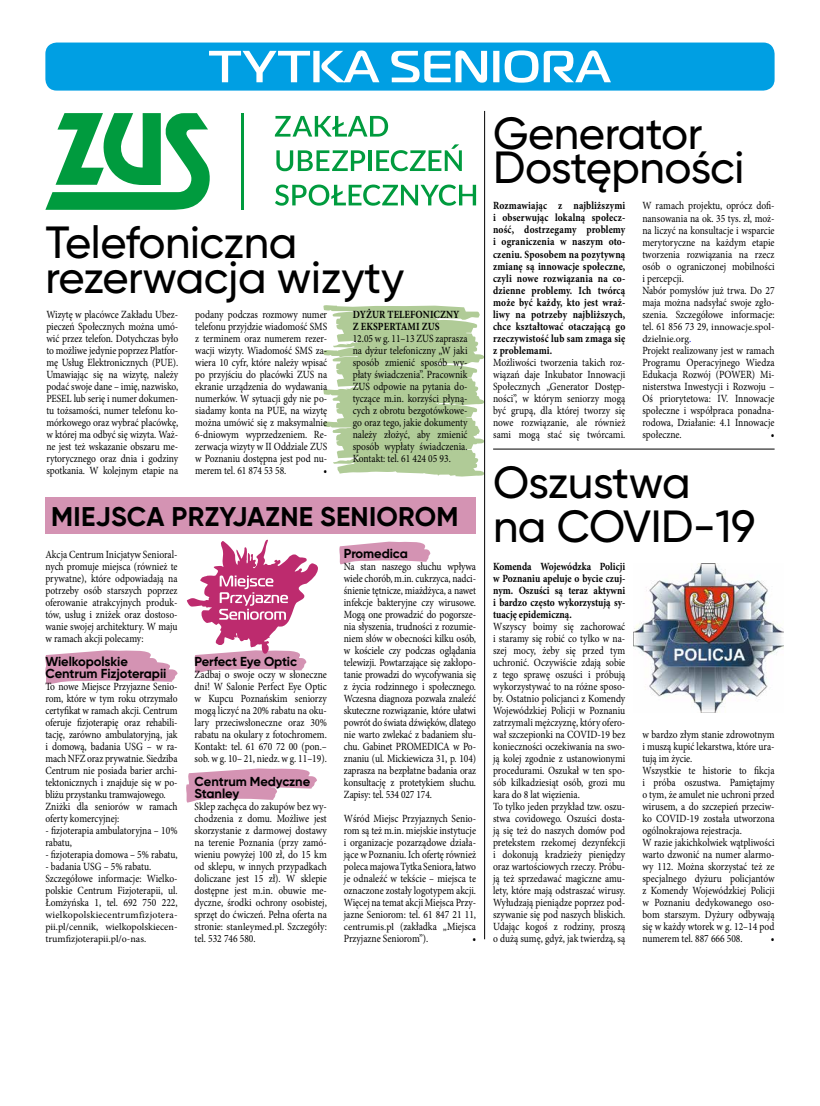
<style>
.page{position:relative;width:820px;height:1106px;background:#fff}
.page>*{position:absolute;margin:0;border:0;box-sizing:border-box;transform-origin:0 0}
.t1{font:500 45px/34px "Gilroy";letter-spacing:-.01em;color:#000}
.t2{font:700 27px "Gilroy";letter-spacing:.01em;color:#000}
.t3{font:700 13px/12px "Gilroy";letter-spacing:-.01em;color:#000}
.t4{font:11px/12px "Minion Pro";color:#000;text-align:justify;scale:.86 1}
.t5{font:700 11px/12px "Minion Pro";letter-spacing:.01em;color:#000;text-align:justify;scale:.86 1}
.t6{font:10px/12px "Minion Pro";color:#000}
.s1{font-size:11px}
.s2{font-size:10px}
.s3{font-size:11px;color:#00f}
</style>
<div class="page">
<svg style="left:323px;top:305px;width:161px;height:172px"></svg>
<div style="left:45px;top:43px;width:729px;height:48px;background:#009fe3;border-radius:11px"></div>
<svg style="left:209px;top:50px;width:401px;height:33px"></svg>
<hr style="left:484px;top:111px;width:1px;height:828px;background:#000">
<hr style="left:493px;top:448px;width:281px;height:1px;background:#000">
<div style="left:45px;top:497px;width:431px;height:36px;background:#d493b3"></div>
<svg style="left:275px;top:116px;width:113px;height:21px"></svg>
<svg style="left:276px;top:150px;width:89px;height:21px"></svg>
<hr style="left:368px;top:150px;width:3px;height:21px;background:#009b3e">
<svg style="left:376px;top:144px;width:85px;height:27px"></svg>
<svg style="left:275px;top:184px;width:201px;height:22px"></svg>
<svg style="left:45px;top:113px;width:165px;height:97px"></svg>
<hr style="left:242px;top:113px;width:2px;height:97px;background:#009b3e">
<img style="left:633px;top:563px;width:149px;height:150px">
<svg style="left:45px;top:650px;width:132px;height:34px"></svg>
<svg style="left:339px;top:541px;width:91px;height:23px"></svg>
<svg style="left:186px;top:768px;width:131px;height:34px"></svg>
<svg style="left:187px;top:540px;width:131px;height:133px"></svg>
<h1 class="t1" style="left:45px;top:225px;width:360px">Telefoniczna rezerwacja wizyty</h1>
<p class="t4" style="left:46px;top:308px;width:155px">Wizytę w placówce Zakładu Ubez&shy;pieczeń Społecznych można umó&shy;wić przez telefon. Dotychczas było to możliwe jedynie poprzez Platfor&shy;mę Usług Elektronicznych (PUE).<br>Umawiając się na wizytę, należy podać swoje dane – imię, nazwisko, PESEL lub serię i numer dokumen&shy;tu tożsamości, numer telefonu ko&shy;mórkowego oraz wybrać placówkę, w której ma odbyć się wizyta. Waż&shy;ne jest też wskazanie obszaru me&shy;rytorycznego oraz dnia i godziny spotkania. W kolejnym etapie na</p>
<p class="t4" style="left:195px;top:308px;width:155px">podany podczas rozmowy numer telefonu przyjdzie wiadomość SMS z terminem oraz numerem rezer&shy;wacji wizyty. Wiadomość SMS za&shy;wiera 10 cyfr, które należy wpisać po przyjściu do placówki ZUS na ekranie urządzenia do wydawania numerków. W sytuacji gdy nie po&shy;siadamy konta na PUE, na wizytę można umówić się z maksymalnie 6-dniowym wyprzedzeniem. Re&shy;zerwacja wizyty w II Oddziale ZUS w Poznaniu dostępna jest pod nu&shy;merem tel. 61 874 53 58.</p>
<p class="t4" style="left:323px;top:464px;width:6px">•</p>
<p class="t5" style="left:352px;top:308px;width:125px">Dyżur telefoniczny z ekspertami</p>
<p class="t5" style="left:421px;top:320px;width:22px">ZUS</p>
<p class="t4" style="left:352px;top:332px;width:135px">12.05 w g. 11–13 ZUS zaprasza na dyżur telefoniczny „W jaki sposób zmienić sposób wy&shy;płaty świadczenia”. Pracownik ZUS odpowie na pytania do&shy;tyczące m.in. korzyści płyną&shy;cych z obrotu bezgotówkowe&shy;go oraz tego, jakie dokumenty należy złożyć, aby zmienić sposób wypłaty świadczenia.<br>Kontakt: tel. 61 424 05 93.</p>
<h2 class="t2" style="left:51px;top:500px;width:409px">Miejsca Przyjazne Seniorom</h2>
<p class="t4" style="left:45px;top:548px;width:155px">Akcja Centrum Inicjatyw Senioral&shy;nych promuje miejsca (również te prywatne), które odpowiadają na potrzeby osób starszych poprzez oferowanie atrakcyjnych produk&shy;tów, usług i zniżek oraz dostoso&shy;wanie swojej architektury. W maju w ramach akcji polecamy:</p>
<p class="t3" style="left:45px;top:655px;width:122px">Wielkopolskie<br>Centrum Fizjoterapii</p>
<p class="t4" style="left:45px;top:680px;width:155px;text-align:left">To nowe Miejsce Przyjazne Senio&shy;rom, które w tym roku otrzymało certyfikat w ramach akcji. Centrum oferuje fizjoterapię oraz rehabili&shy;tację, zarówno ambulatoryjną, jak i domową, badania USG – w ra&shy;mach NFZ oraz prywatnie. Siedziba<br>Centrum nie posiada barier archi&shy;tektonicznych i znajduje się w po&shy;bliżu przystanku tramwajowego.<br>Zniżki dla seniorów w ramach oferty komercyjnej:</p>
<p class="t4" style="left:45px;top:824px;width:155px">- fizjoterapia ambulatoryjna – 10% rabatu,</p>
<p class="t4" style="left:45px;top:848px;width:155px">- fizjoterapia domowa – 5% rabatu,</p>
<p class="t4" style="left:45px;top:860px;width:155px;text-align:left">- badania USG – 5% rabatu.<br>Szczegółowe informacje: Wielko&shy;polskie Centrum Fizjoterapii, ul.<br>Łomżyńska 1, tel. 692 750 222,</p>
<p class="t6" style="left:45px;top:908px;width:134px;text-align:justify">wielkopolskiecentrumfizjotera&shy;pii.pl/cennik<span class="s1">,</span> wielkopolskiecen&shy;trumfizjoterapii.pl/o-nas<span class="s1">.</span></p>
<p class="t3" style="left:194px;top:655px;width:104px">Perfect Eye Optic</p>
<p class="t4" style="left:194px;top:668px;width:155px">Zadbaj o swoje oczy w słoneczne dni! W Salonie Perfect Eye Optic w Kupcu Poznańskim seniorzy mogą liczyć na 20% rabatu na oku&shy;lary przeciwsłoneczne oraz 30% rabatu na okulary z fotochromem.<br>Kontakt: tel. 61 670 72 00 (pon.– sob. w g. 10– 21, niedz. w g. 11–19).</p>
<p class="t3" style="left:194px;top:775px;width:117px">Centrum Medyczne<br>Stanley</p>
<p class="t4" style="left:194px;top:800px;width:155px">Sklep zachęca do zakupów bez wy&shy;chodzenia z domu. Możliwe jest skorzystanie z darmowej dostawy na terenie Poznania (przy zamó&shy;wieniu powyżej 100 zł, do 15 km od sklepu, w innych przypadkach doliczane jest 15 zł). W sklepie dostępne jest m.in. obuwie me&shy;dyczne, środki ochrony osobistej, sprzęt do ćwiczeń. Pełna oferta na stronie: <span class="s2">stanleymed.pl</span>. Szczegóły: tel. 532 746 580.</p>
<p class="t3" style="left:344px;top:547px;width:65px">Promedica</p>
<p class="t4" style="left:344px;top:560px;width:155px">Na stan naszego słuchu wpływa wiele chorób, m.in. cukrzyca, nadci&shy;śnienie tętnicze, miażdżyca, a nawet infekcje bakteryjne czy wirusowe.<br>Mogą one prowadzić do pogorsze&shy;nia słyszenia, trudności z rozumie&shy;niem słów w obecności kilku osób, w kościele czy podczas oglądania telewizji. Powtarzające się zakłopo&shy;tanie prowadzi do wycofywania się z życia rodzinnego i społecznego.<br>Wczesna diagnoza pozwala znaleźć skuteczne rozwiązanie, które ułatwi powrót do świata dźwięków, dlatego nie warto zwlekać z badaniem słu&shy;chu. Gabinet PROMEDICA w Po&shy;znaniu (ul. Mickiewicza 31, p. 104) zaprasza na bezpłatne badania oraz konsultację z protetykiem słuchu.<br>Zapisy: tel. 534 027 174.</p>
<p class="t4" style="left:344px;top:812px;width:155px">Wśród Miejsc Przyjaznych Senio&shy;rom są też m.in. miejskie instytucje i organizacje pozarządowe działa&shy;jące w Poznaniu. Ich ofertę również poleca majowa Tytka Seniora, łatwo je odnaleźć w tekście – miejsca te oznaczone zostały logotypem akcji.<br>Więcej na temat akcji Miejsca Przy&shy;jazne Seniorom: tel. 61 847 21 11, <span class="s2">centrumis.pl</span> (zakładka „Miejsca Przyjazne Seniorom”).</p>
<p class="t4" style="left:472px;top:932px;width:6px">•</p>
<h1 class="t1" style="left:493px;top:116px;width:253px">Generator<br>Dostępności</h1>
<p class="t5" style="left:493px;top:200px;width:155px">Rozmawiając z najbliższymi i obserwując lokalną społecz&shy;ność, dostrzegamy problemy i ograniczenia w naszym oto&shy;czeniu. Sposobem na pozytywną zmianę są innowacje społeczne, czyli nowe rozwiązania na co&shy;dzienne problemy. Ich twórcą może być każdy, kto jest wraż&shy;liwy na potrzeby najbliższych, chce kształtować otaczającą go rzeczywistość lub sam zmaga się z problemami.</p>
<p class="t4" style="left:493px;top:356px;width:155px">Możliwości tworzenia takich roz&shy;wiązań daje Inkubator Innowacji Społecznych „Generator Dostęp&shy;ności”, w którym seniorzy mogą być grupą, dla której tworzy się nowe rozwiązanie, ale również sami mogą stać się twórcami.</p>
<p class="t4" style="left:642px;top:200px;width:155px;text-align:left">W ramach projektu, oprócz dofi&shy;nansowania na ok. 35 tys. zł, moż&shy;na liczyć na konsultacje i wsparcie merytoryczne na każdym etapie tworzenia rozwiązania na rzecz osób o ograniczonej mobilności i percepcji.<br>Nabór pomysłów już trwa. Do 27 maja można nadsyłać swoje zgło&shy;szenia. Szczegółowe informacje:</p>
<p class="t6" style="left:642px;top:320px;width:134px"><span class="s1">tel. 61 856 73 29,</span> innowacje.spol&shy;dzielnie.org<span class="s3">.</span></p>
<p class="t4" style="left:642px;top:344px;width:155px">Projekt realizowany jest w ramach Programu Operacyjnego Wiedza Edukacja Rozwój (POWER) Mi&shy;nisterstwa Inwestycji i Rozwoju – Oś priorytetowa: IV. Innowacje społeczne i współpraca ponadna&shy;rodowa, Działanie: 4.1 Innowacje społeczne.</p>
<p class="t4" style="left:770px;top:428px;width:6px">•</p>
<h1 class="t1" style="left:493px;top:459px;width:263px;line-height:44px">Oszustwa<br>na COVID-19</h1>
<p class="t5" style="left:493px;top:560px;width:155px">Komenda Wojewódzka Policji w Poznaniu apeluje o bycie czuj&shy;nym. Oszuści są teraz aktywni i bardzo często wykorzystują sy&shy;tuację epidemiczną.</p>
<p class="t4" style="left:493px;top:620px;width:155px;text-align:left">Wszyscy boimy się zachorować i staramy się robić co tylko w na&shy;szej mocy, żeby się przed tym uchronić. Oczywiście zdają sobie z tego sprawę oszuści i próbują wykorzystywać to na różne sposo&shy;by. Ostatnio policjanci z Komendy<br>Wojewódzkiej Policji w Poznaniu zatrzymali mężczyznę, który ofero&shy;wał szczepionki na COVID-19 bez konieczności oczekiwania na swo&shy;ją kolej zgodnie z ustanowionymi procedurami. Oszukał w ten spo&shy;sób kilkadziesiąt osób, grozi mu kara do 8 lat więzienia.<br>To tylko jeden przykład tzw. oszu&shy;stwa covidowego. Oszuści dosta&shy;ją się też do naszych domów pod pretekstem rzekomej dezynfekcji i dokonują kradzieży pieniędzy oraz wartościowych rzeczy. Próbu&shy;ją też sprzedawać magiczne amu&shy;lety, które mają odstraszać wirusy.<br>Wyłudzają pieniądze poprzez pod&shy;szywanie się pod naszych bliskich.<br>Udając kogoś z rodziny, proszą o dużą sumę, gdyż, jak twierdzą, są</p>
<p class="t4" style="left:642px;top:728px;width:155px;text-align:left">w bardzo złym stanie zdrowotnym i muszą kupić lekarstwa, które ura&shy;tują im życie.<br>Wszystkie te historie to fikcja i próba oszustwa. Pamiętajmy o tym, że amulet nie uchroni przed wirusem, a do szczepień przeciw&shy;ko COVID-19 została utworzona ogólnokrajowa rejestracja.<br>W razie jakichkolwiek wątpliwości warto dzwonić na numer alarmo&shy;wy 112. Można skorzystać też ze specjalnego dyżuru policjantów z Komendy Wojewódzkiej Policji w Poznaniu dedykowanego oso&shy;bom starszym. Dyżury odbywają się w każdy wtorek w g. 12–14 pod numerem tel. 887 666 508.</p>
<p class="t4" style="left:770px;top:932px;width:6px">•</p>
</div>
